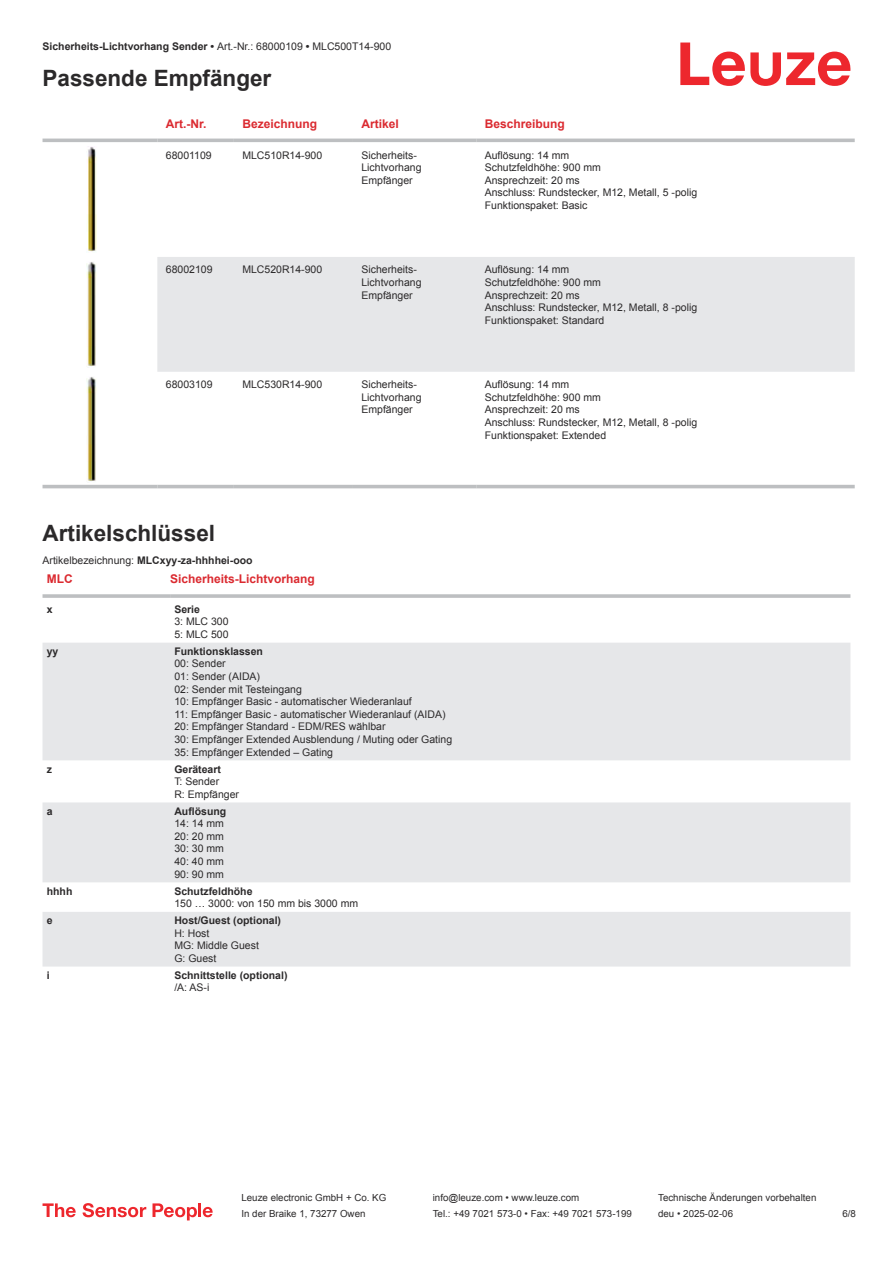
<style>
.page{position:relative;width:893px;height:1263px;background:#fff}
.page>*{position:absolute;margin:0;border:0;box-sizing:border-box;transform-origin:0 0}
.t1{font:700 22.5px "Arial";color:#2b292a}
.t2{font:700 12px "Arial";color:#db2a30}
.t3{font:10.5px/12.6px "Arial";color:#2b292a}
.t4{font:700 10.5px "Arial";color:#2b292a}
.t5{font:9.75px "Arial";color:#2b292a}
.s1{font-weight:400}
</style>
<div class="page">
<svg style="left:680px;top:43px;width:170px;height:43px"></svg>
<svg style="left:43px;top:138px;width:812px;height:351px"></svg>
<div style="left:157px;top:257px;width:698px;height:115px;background:#e6e7e9"></div>
<hr style="left:43px;top:139px;width:114px;height:3px;background:#bdbfc1">
<hr style="left:157px;top:139px;width:77px;height:3px;background:#bdbfc1">
<hr style="left:234px;top:139px;width:119px;height:3px;background:#bdbfc1">
<hr style="left:353px;top:139px;width:123px;height:3px;background:#bdbfc1">
<hr style="left:476px;top:139px;width:379px;height:3px;background:#bdbfc1">
<hr style="left:43px;top:485px;width:114px;height:3px;background:#bdbfc1">
<hr style="left:157px;top:485px;width:77px;height:3px;background:#bdbfc1">
<hr style="left:234px;top:485px;width:119px;height:3px;background:#bdbfc1">
<hr style="left:353px;top:485px;width:123px;height:3px;background:#bdbfc1">
<hr style="left:476px;top:485px;width:379px;height:3px;background:#bdbfc1">
<img style="left:86px;top:146px;width:11px;height:107px">
<img style="left:87px;top:261px;width:9px;height:106px">
<img style="left:87px;top:376px;width:9px;height:106px">
<svg style="left:43px;top:643px;width:807px;height:323px;fill:#e6e7e9"></svg>
<svg style="left:43px;top:594px;width:127px;height:4px"></svg>
<hr style="left:170px;top:594px;width:680px;height:4px;background:#c4c6c8">
<svg style="left:43px;top:1203px;width:33px;height:14px"></svg>
<svg style="left:83px;top:1203px;width:63px;height:14px"></svg>
<svg style="left:153px;top:1203px;width:44px;height:17px"></svg>
<hr style="left:198px;top:1203px;width:3px;height:14px;background:#ed272d">
<svg style="left:203px;top:1207px;width:10px;height:10px"></svg>
<p class="t4" style="left:43px;top:43px;width:350px">Sicherheits-Lichtvorhang Sender • <span class="s1">Art.-Nr.: 68000109</span> • <span class="s1">MLC500T14-900</span></p>
<h1 class="t1" style="left:43px;top:70px;width:230px">Passende Empfänger</h1>
<p class="t2" style="left:166px;top:119px;width:42px">Art.-Nr.</p>
<p class="t2" style="left:242px;top:119px;width:76px">Bezeichnung</p>
<p class="t2" style="left:361px;top:119px;width:39px">Artikel</p>
<p class="t2" style="left:485px;top:119px;width:82px">Beschreibung</p>
<p class="t3" style="left:166px;top:150px;width:47px">68001109</p>
<p class="t3" style="left:242px;top:150px;width:81px">MLC510R14-900</p>
<p class="t3" style="left:361px;top:150px;width:62px">Sicherheits-<br>Lichtvorhang<br>Empfänger</p>
<p class="t3" style="left:485px;top:150px;width:214px">Auflösung: 14 mm<br>Schutzfeldhöhe: 900 mm<br>Ansprechzeit: 20 ms<br>Anschluss: Rundstecker, M12, Metall, 5 -polig<br>Funktionspaket: Basic</p>
<p class="t3" style="left:166px;top:264px;width:48px">68002109</p>
<p class="t3" style="left:242px;top:264px;width:81px">MLC520R14-900</p>
<p class="t3" style="left:361px;top:264px;width:62px">Sicherheits-<br>Lichtvorhang<br>Empfänger</p>
<p class="t3" style="left:485px;top:264px;width:214px">Auflösung: 14 mm<br>Schutzfeldhöhe: 900 mm<br>Ansprechzeit: 20 ms<br>Anschluss: Rundstecker, M12, Metall, 8 -polig<br>Funktionspaket: Standard</p>
<p class="t3" style="left:166px;top:379px;width:48px">68003109</p>
<p class="t3" style="left:242px;top:379px;width:81px">MLC530R14-900</p>
<p class="t3" style="left:361px;top:379px;width:62px">Sicherheits-<br>Lichtvorhang<br>Empfänger</p>
<p class="t3" style="left:485px;top:379px;width:214px">Auflösung: 14 mm<br>Schutzfeldhöhe: 900 mm<br>Ansprechzeit: 20 ms<br>Anschluss: Rundstecker, M12, Metall, 8 -polig<br>Funktionspaket: Extended</p>
<h1 class="t1" style="left:43px;top:525px;width:174px">Artikelschlüssel</h1>
<p class="t2" style="left:47px;top:575px;width:27px">MLC</p>
<p class="t2" style="left:170px;top:575px;width:146px">Sicherheits-Lichtvorhang</p>
<p class="t4" style="left:47px;top:605px;width:7px">x</p>
<p class="t4" style="left:174px;top:605px;width:27px">Serie</p>
<p class="t3" style="left:174px;top:616px;width:56px">3: MLC 300<br>5: MLC 500</p>
<p class="t4" style="left:47px;top:647px;width:13px">yy</p>
<p class="t4" style="left:174px;top:647px;width:90px">Funktionsklassen</p>
<p class="t3" style="left:174px;top:658px;width:279px">00: Sender<br>01: Sender (AIDA)<br>02: Sender mit Testeingang<br>10: Empfänger Basic - automatischer Wiederanlauf<br>11: Empfänger Basic - automatischer Wiederanlauf (AIDA)<br>20: Empfänger Standard - EDM/RES wählbar<br>30: Empfänger Extended Ausblendung / Muting oder Gating 35: Empfänger Extended – Gating</p>
<p class="t4" style="left:47px;top:765px;width:7px">z</p>
<p class="t4" style="left:174px;top:765px;width:48px">Geräteart</p>
<p class="t3" style="left:174px;top:776px;width:66px">T: Sender<br>R: Empfänger</p>
<p class="t4" style="left:47px;top:807px;width:7px">a</p>
<p class="t4" style="left:174px;top:807px;width:53px">Auflösung</p>
<p class="t3" style="left:174px;top:818px;width:51px;text-align:justify">14: 14 mm 20: 20 mm 30: 30 mm 40: 40 mm 90: 90 mm</p>
<p class="t4" style="left:47px;top:887px;width:27px">hhhh</p>
<p class="t4" style="left:174px;top:887px;width:80px">Schutzfeldhöhe</p>
<p class="t3" style="left:174px;top:898px;width:185px">150 … 3000: von 150 mm bis 3000 mm</p>
<p class="t4" style="left:47px;top:916px;width:7px">e</p>
<p class="t4" style="left:174px;top:916px;width:108px">Host/Guest (optional)</p>
<p class="t3" style="left:174px;top:928px;width:86px">H: Host<br>MG: Middle Guest<br>G: Guest</p>
<p class="t4" style="left:47px;top:971px;width:4px">i</p>
<p class="t4" style="left:174px;top:971px;width:115px">Schnittstelle (optional)</p>
<p class="t3" style="left:174px;top:982px;width:37px">/A: AS-i</p>
<p class="t4" style="left:43px;top:556px;width:212px"><span class="s1">Artikelbezeichnung:</span> MLCxyy-za-hhhhei-ooo</p>
<p class="t5" style="left:241px;top:1194px;width:146px">Leuze electronic GmbH + Co. KG</p>
<p class="t5" style="left:433px;top:1194px;width:148px">info@leuze.com • www.leuze.com</p>
<p class="t5" style="left:658px;top:1194px;width:160px">Technische Änderungen vorbehalten</p>
<p class="t5" style="left:241px;top:1210px;width:126px">In der Braike 1, 73277 Owen</p>
<p class="t5" style="left:433px;top:1210px;width:201px">Tel.: +49 7021 573-0 • Fax: +49 7021 573-199</p>
<p class="t5" style="left:658px;top:1210px;width:76px">deu • 2025-02-06</p>
<p class="t5" style="left:842px;top:1210px;width:15px">6 /8</p>
</div>
